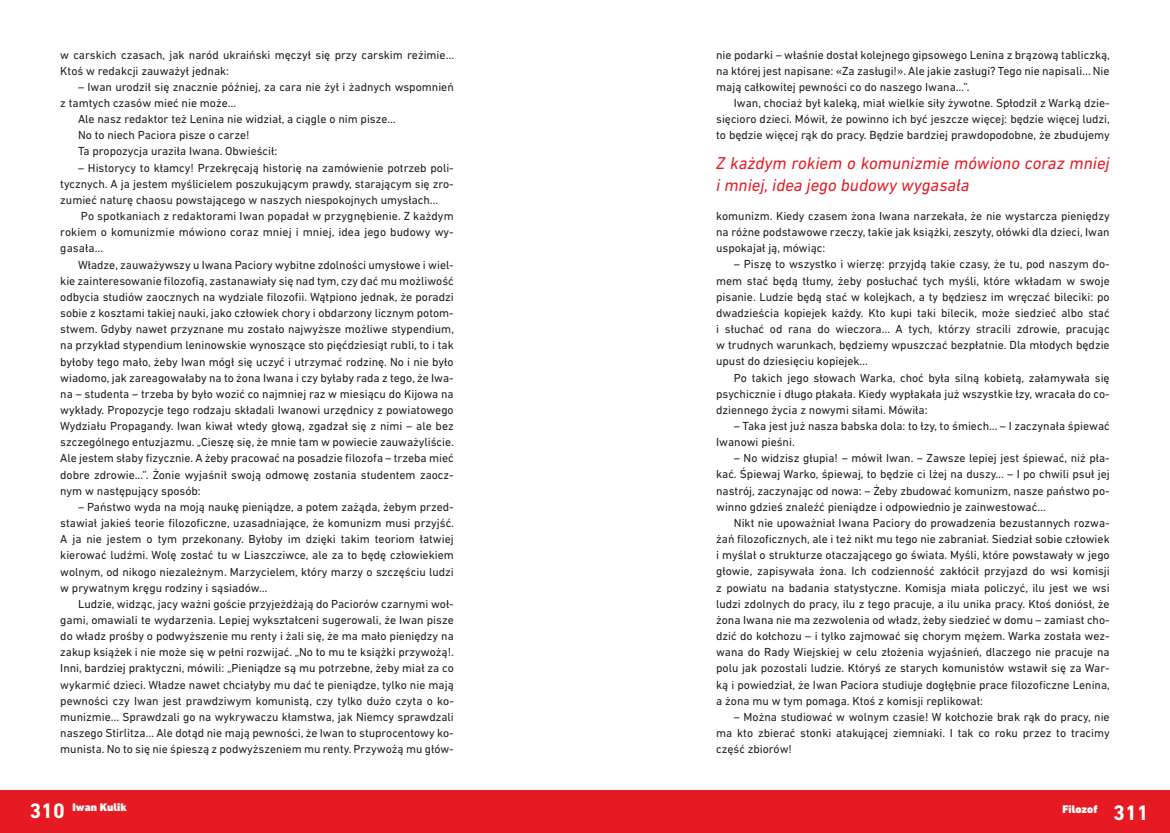
<style>
.page{position:relative;width:1170px;height:833px;background:#fff}
.page>*{position:absolute;margin:0;border:0;box-sizing:border-box;transform-origin:0 0}
.t1{font:700 21.25px "DIN Next LT Pro";color:#fff}
.t2{font:italic 17.5px/21.8px "DIN Next LT Pro";color:#e51a23}
.t3{font:11.88px/16.1px "DIN Next LT Pro";color:#231f20;text-align:justify}
.t4{font:900 11.25px "DIN Next LT Pro";color:#fff}
</style>
<div class="page">
<div style="left:0;top:790px;width:585px;height:43px;background:#e51a23"></div>
<div style="left:585px;top:790px;width:584px;height:43px;background:#e51a23"></div>
<p class="t3" style="left:60px;top:46px;width:395px">w carskich czasach, jak naród ukraiński męczył się przy carskim reżimie…<br>Ktoś w redakcji zauważył jednak:</p>
<p class="t3" style="left:78px;top:79px;width:377px">– Iwan urodził się znacznie później, za cara nie żył i żadnych wspomnień</p>
<p class="t3" style="left:60px;top:95px;width:177px">z tamtych czasów mieć nie może…</p>
<p class="t3" style="left:78px;top:111px;width:319px">Ale nasz redaktor też Lenina nie widział, a ciągle o nim pisze…</p>
<p class="t3" style="left:78px;top:127px;width:173px">No to niech Paciora pisze o carze!</p>
<p class="t3" style="left:78px;top:143px;width:201px">Ta propozycja uraziła Iwana. Obwieścił:</p>
<p class="t3" style="left:60px;top:159px;width:395px;text-indent:18px">– Historycy to kłamcy! Przekręcają historię na zamówienie potrzeb poli&shy;tycznych. A ja jestem myślicielem poszukującym prawdy, starającym się zro&shy;zumieć naturę chaosu powstającego w naszych niespokojnych umysłach…</p>
<p class="t3" style="left:60px;top:208px;width:395px;text-indent:21px">Po spotkaniach z redaktorami Iwan popadał w przygnębienie. Z każdym rokiem o komunizmie mówiono coraz mniej i mniej, idea jego budowy wy&shy;gasała…</p>
<p class="t3" style="left:60px;top:256px;width:395px;text-indent:18px">Władze, zauważywszy u Iwana Paciory wybitne zdolności umysłowe i wiel&shy;kie zainteresowanie filozofią, zastanawiały się nad tym, czy dać mu możliwość odbycia studiów zaocznych na wydziale filozofii. Wątpiono jednak, że poradzi sobie z kosztami takiej nauki, jako człowiek chory i obdarzony licznym potom&shy;stwem. Gdyby nawet przyznane mu zostało najwyższe możliwe stypendium, na przykład stypendium leninowskie wynoszące sto pięćdziesiąt rubli, to i tak byłoby tego mało, żeby Iwan mógł się uczyć i utrzymać rodzinę. No i nie było wiadomo, jak zareagowałaby na to żona Iwana i czy byłaby rada z tego, że Iwa&shy;na – studenta – trzeba by było wozić co najmniej raz w miesiącu do Kijowa na wykłady. Propozycje tego rodzaju składali Iwanowi urzędnicy z powiatowego Wydziału Propagandy. Iwan kiwał wtedy głową, zgadzał się z nimi – ale bez szczególnego entuzjazmu. „Cieszę się, że mnie tam w powiecie zauważyliście.<br>Ale jestem słaby fizycznie. A żeby pracować na posadzie filozofa – trzeba mieć dobre zdrowie…”. Żonie wyjaśnił swoją odmowę zostania studentem zaocz&shy;nym w następujący sposób:</p>
<p class="t3" style="left:60px;top:498px;width:395px;text-indent:18px">– Państwo wyda na moją naukę pieniądze, a potem zażąda, żebym przed&shy;stawiał jakieś teorie filozoficzne, uzasadniające, że komunizm musi przyjść.<br>A ja nie jestem o tym przekonany. Byłoby im dzięki takim teoriom łatwiej kierować ludźmi. Wolę zostać tu w Liaszcziwce, ale za to będę człowiekiem wolnym, od nikogo niezależnym. Marzycielem, który marzy o szczęściu ludzi w prywatnym kręgu rodziny i sąsiadów…</p>
<p class="t3" style="left:60px;top:595px;width:395px;text-indent:18px">Ludzie, widząc, jacy ważni goście przyjeżdżają do Paciorów czarnymi woł&shy;gami, omawiali te wydarzenia. Lepiej wykształceni sugerowali, że Iwan pisze do władz prośby o podwyższenie mu renty i żali się, że ma mało pieniędzy na zakup książek i nie może się w pełni rozwijać. „No to mu te książki przywożą!.<br>Inni, bardziej praktyczni, mówili: „Pieniądze są mu potrzebne, żeby miał za co wykarmić dzieci. Władze nawet chciałyby mu dać te pieniądze, tylko nie mają pewności czy Iwan jest prawdziwym komunistą, czy tylko dużo czyta o ko&shy;munizmie… Sprawdzali go na wykrywaczu kłamstwa, jak Niemcy sprawdzali naszego Stirlitza… Ale dotąd nie mają pewności, że Iwan to stuprocentowy ko&shy;munista. No to się nie śpieszą z podwyższeniem mu renty. Przywożą mu głów-</p>
<p class="t3" style="left:716px;top:46px;width:395px">nie podarki – właśnie dostał kolejnego gipsowego Lenina z brązową tabliczką, na której jest napisane: «Za zasługi!». Ale jakie zasługi? Tego nie napisali… Nie mają całkowitej pewności co do naszego Iwana…”.</p>
<p class="t3" style="left:716px;top:95px;width:395px;text-indent:18px">Iwan, chociaż był kaleką, miał wielkie siły żywotne. Spłodził z Warką dzie&shy;sięcioro dzieci. Mówił, że powinno ich być jeszcze więcej: będzie więcej ludzi, to będzie więcej rąk do pracy. Będzie bardziej prawdopodobne, że zbudujemy</p>
<h2 class="t2" style="left:716px;top:152px;width:395px">Z każdym rokiem o komunizmie mówiono coraz mniej i mniej, idea jego budowy wygasała</h2>
<p class="t3" style="left:716px;top:208px;width:395px">komunizm. Kiedy czasem żona Iwana narzekała, że nie wystarcza pieniędzy na różne podstawowe rzeczy, takie jak książki, zeszyty, ołówki dla dzieci, Iwan uspokajał ją, mówiąc:</p>
<p class="t3" style="left:716px;top:256px;width:395px;text-indent:18px">– Piszę to wszystko i wierzę: przyjdą takie czasy, że tu, pod naszym do&shy;mem stać będą tłumy, żeby posłuchać tych myśli, które wkładam w swoje pisanie. Ludzie będą stać w kolejkach, a ty będziesz im wręczać bileciki: po dwadzieścia kopiejek każdy. Kto kupi taki bilecik, może siedzieć albo stać i słuchać od rana do wieczora… A tych, którzy stracili zdrowie, pracując w trudnych warunkach, będziemy wpuszczać bezpłatnie. Dla młodych będzie upust do dziesięciu kopiejek…</p>
<p class="t3" style="left:716px;top:369px;width:395px;text-indent:18px">Po takich jego słowach Warka, choć była silną kobietą, załamywała się psychicznie i długo płakała. Kiedy wypłakała już wszystkie łzy, wracała do co&shy;dziennego życia z nowymi siłami. Mówiła:</p>
<p class="t3" style="left:716px;top:418px;width:395px;text-indent:18px">– Taka jest już nasza babska dola: to łzy, to śmiech… – I zaczynała śpiewać<br>Iwanowi pieśni.</p>
<p class="t3" style="left:716px;top:450px;width:395px;text-indent:18px">– No widzisz głupia! – mówił Iwan. – Zawsze lepiej jest śpiewać, niż pła&shy;kać. Śpiewaj Warko, śpiewaj, to będzie ci lżej na duszy… – I po chwili psuł jej nastrój, zaczynając od nowa: – Żeby zbudować komunizm, nasze państwo po&shy;winno gdzieś znaleźć pieniądze i odpowiednio je zainwestować…</p>
<p class="t3" style="left:716px;top:515px;width:395px;text-indent:18px">Nikt nie upoważniał Iwana Paciory do prowadzenia bezustannych rozwa&shy;żań filozoficznych, ale i też nikt mu tego nie zabraniał. Siedział sobie człowiek i myślał o strukturze otaczającego go świata. Myśli, które powstawały w jego głowie, zapisywała żona. Ich codzienność zakłócił przyjazd do wsi komisji z powiatu na badania statystyczne. Komisja miała policzyć, ilu jest we wsi ludzi zdolnych do pracy, ilu z tego pracuje, a ilu unika pracy. Ktoś doniósł, że żona Iwana nie ma zezwolenia od władz, żeby siedzieć w domu – zamiast cho&shy;dzić do kołchozu – i tylko zajmować się chorym mężem. Warka została wez&shy;wana do Rady Wiejskiej w celu złożenia wyjaśnień, dlaczego nie pracuje na polu jak pozostali ludzie. Któryś ze starych komunistów wstawił się za War&shy;ką i powiedział, że Iwan Paciora studiuje dogłębnie prace filozoficzne Lenina, a żona mu w tym pomaga. Ktoś z komisji replikował:</p>
<p class="t3" style="left:716px;top:708px;width:395px;text-indent:18px">– Można studiować w wolnym czasie! W kołchozie brak rąk do pracy, nie ma kto zbierać stonki atakującej ziemniaki. I tak co roku przez to tracimy część zbiorów!</p>
<h1 class="t1" style="left:29px;top:798px;width:37px">310</h1>
<h1 class="t1" style="left:1113px;top:800px;width:37px">311</h1>
<p class="t4" style="left:73px;top:801px;width:56px">Iwan Kulik</p>
<p class="t4" style="left:1062px;top:802px;width:37px">Filozof</p>
</div>
